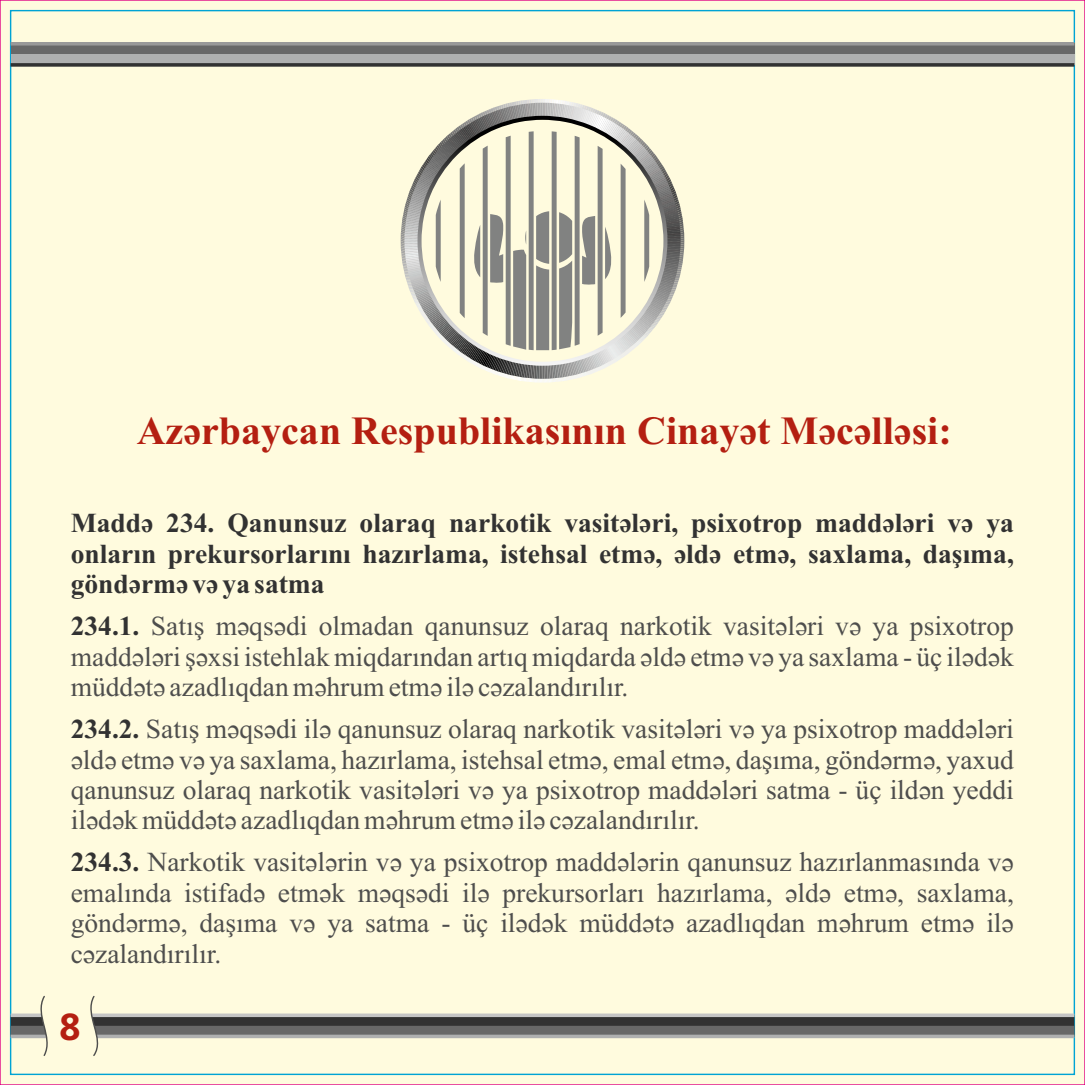
<style>
.page{position:relative;width:1085px;height:1085px;background:#fff}
.page>*{position:absolute;margin:0;border:0;box-sizing:border-box;transform-origin:0 0}
.t1{font:700 40px "Times New Roman";color:#b41f11}
.t2{font:700 37.5px "Segoe UI";color:#b41f11}
.t3{font:27.5px/30.5px "Times New Roman";color:#4e4e4d;text-align:justify}
.t4{font:700 27.5px/30.5px "Times New Roman";color:#323232;text-align:justify}
.s1{font-weight:700;color:#323232}
</style>
<div class="page">
<div style="left:0;top:0;width:1084px;height:1084px;background:#fffbde"></div>
<svg style="left:400px;top:99px;width:284px;height:283px;background:#d1cfbd"></svg>
<div style="left:11px;top:44px;width:1063px;height:21px;background:#686868"></div>
<div style="left:11px;top:54px;width:1063px;height:11px;background:#afb0b0"></div>
<svg style="left:11px;top:63px;width:1063px;height:4px;background:#464543"></svg>
<svg style="left:11px;top:42px;width:1063px;height:4px;background:#939393"></svg>
<svg style="left:11px;top:994px;width:1063px;height:63px;background:#c7c5b3"></svg>
<h1 class="t1" style="left:137px;top:417px;width:816px">Azərbaycan Respublikasının Cinayət Məcəlləsi:</h1>
<p class="t4" style="left:71px;top:510px;width:944px">Maddə 234. Qanunsuz olaraq narkotik vasitələri, psixotrop maddələri və ya onların prekursorlarını hazırlama, istehsal etmə, əldə etmə, saxlama, daşıma, göndərmə və ya satma</p>
<p class="t3" style="left:71px;top:613px;width:944px"><span class="s1">234.1.</span> Satış məqsədi olmadan qanunsuz olaraq narkotik vasitələri və ya psixotrop</p>
<p class="t3" style="left:71px;top:643px;width:944px">maddələri şəxsi istehlak miqdarından artıq miqdarda əldə etmə və ya saxlama - üç ilədək müddətə azadlıqdan məhrum etmə ilə cəzalandırılır.</p>
<p class="t3" style="left:71px;top:716px;width:944px"><span class="s1">234.2.</span> Satış məqsədi ilə qanunsuz olaraq narkotik vasitələri və ya psixotrop maddələri</p>
<p class="t3" style="left:71px;top:746px;width:944px">əldə etmə və ya saxlama, hazırlama, istehsal etmə, emal etmə, daşıma, göndərmə, yaxud qanunsuz olaraq narkotik vasitələri və ya psixotrop maddələri satma - üç ildən yeddi ilədək müddətə azadlıqdan məhrum etmə ilə cəzalandırılır.</p>
<p class="t3" style="left:71px;top:849px;width:944px"><span class="s1">234.3.</span> Narkotik vasitələrin və ya psixotrop maddələrin qanunsuz hazırlanmasında və</p>
<p class="t3" style="left:71px;top:879px;width:944px">emalında istifadə etmək məqsədi ilə prekursorları hazırlama, əldə etmə, saxlama, göndərmə, daşıma və ya satma - üç ilədək müddətə azadlıqdan məhrum etmə ilə cəzalandırılır.</p>
<h2 class="t2" style="left:59px;top:1012px;width:23px">8</h2>
</div>
